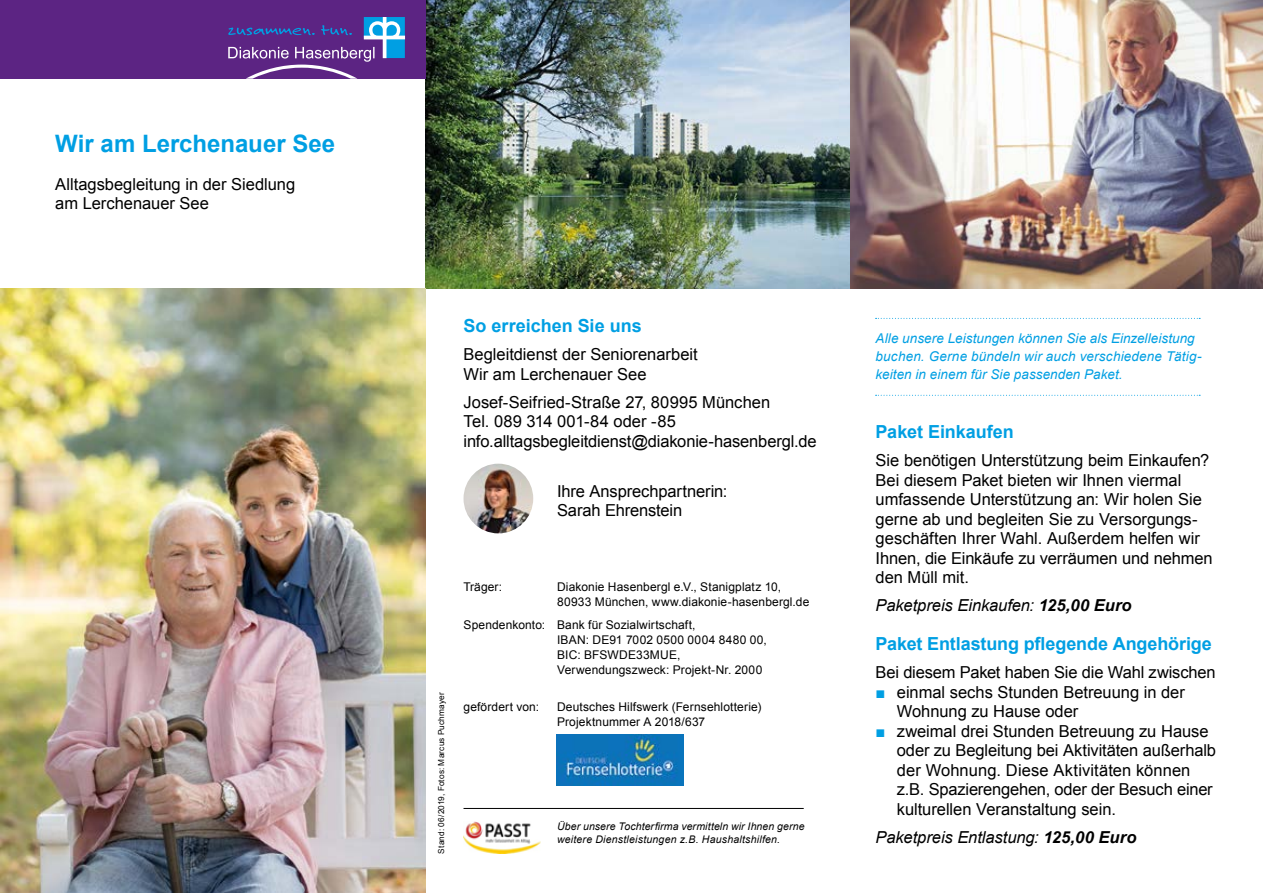
<style>
.page{position:relative;width:1263px;height:893px;background:#fff}
.page>*{position:absolute;margin:0;border:0;box-sizing:border-box;transform-origin:0 0}
.t1{font:700 24px "Arial";color:#009fe3}
.t2{font:700 18px "Arial";letter-spacing:-.005em;color:#009fe3}
.t3{font:16.5px/19.5px "Arial";letter-spacing:-.005em;color:#000}
.t4{font:italic 16.5px "Arial";letter-spacing:-.005em;color:#000}
.t5{font:italic 13.5px/18px "Arial";letter-spacing:.01em;color:#009fe3}
.t6{font:12px/15px "Arial";letter-spacing:.01em;color:#000}
.t7{font:italic 10.5px/13.5px "Arial";letter-spacing:.02em;color:#000}
.t8{font:8.25px "Arial";letter-spacing:.02em;color:#000}
.s1{font-weight:700}
.s2{color:#009fe3}
</style>
<div class="page">
<img style="left:425px;top:0;width:838px;height:288px">
<div style="left:0;top:0;width:425px;height:79px;background:#5c2483"></div>
<img style="left:0;top:288px;width:425px;height:605px">
<svg style="left:228px;top:17px;width:177px;height:62px"></svg>
<img style="left:557px;top:735px;width:127px;height:50px">
<img style="left:463px;top:464px;width:70px;height:69px;border-radius:35px">
<img style="left:463px;top:822px;width:77px;height:32px">
<hr style="left:463px;top:808px;width:341px;height:1px;background:#000">
<svg style="left:875px;top:318px;width:325px;height:1px"></svg>
<svg style="left:875px;top:395px;width:325px;height:1px"></svg>
<h1 class="t1" style="left:55px;top:128px;width:281px">Wir am Lerchenauer See</h1>
<p class="t3" style="left:55px;top:175px;width:241px;line-height:19px">Alltagsbegleitung in der Siedlung am Lerchenauer See</p>
<p class="t2" style="left:463px;top:314px;width:180px">So erreichen Sie uns</p>
<p class="t3" style="left:463px;top:345px;width:236px">Begleitdienst der Seniorenarbeit<br>Wir am Lerchenauer See</p>
<p class="t3" style="left:463px;top:392px;width:355px">Josef-Seifried-Straße 27, 80995 München<br>Tel. 089 314 001-84 oder -85 info.alltagsbegleitdienst@diakonie-hasenbergl.de</p>
<p class="t3" style="left:557px;top:481px;width:172px">Ihre Ansprechpartnerin:<br>Sarah Ehrenstein</p>
<p class="t8" style="left:436px;top:854px;width:163px;rotate:-90deg">Stand: 06/2019, Fotos: Marcus Puchmayer</p>
<p class="t6" style="left:463px;top:579px;width:40px">Träger:</p>
<p class="t6" style="left:557px;top:579px;width:254px">Diakonie Hasenbergl e.V., Stanigplatz 10,<br>80933 München, www.diakonie-hasenbergl.de</p>
<p class="t6" style="left:557px;top:618px;width:211px;text-indent:-94px">Spendenkonto: Bank für Sozialwirtschaft,<br>IBAN: DE91 7002 0500 0004 8480 00, BIC: BFSWDE33MUE, Verwendungszweck: Projekt-Nr. 2000</p>
<p class="t6" style="left:463px;top:699px;width:77px">gefördert von:</p>
<p class="t6" style="left:557px;top:699px;width:206px">Deutsches Hilfswerk (Fernsehlotterie)<br>Projektnummer A 2018/637</p>
<p class="t7" style="left:557px;top:819px;width:249px">Über unsere Tochterfirma vermitteln wir Ihnen gerne weitere Dienstleistungen z.B. Haushaltshilfen.</p>
<p class="t5" style="left:875px;top:330px;width:327px">Alle unsere Leistungen können Sie als Einzelleistung buchen. Gerne bündeln wir auch verschiedene Tätig&shy;keiten in einem für Sie passenden Paket.</p>
<p class="t2" style="left:875px;top:420px;width:140px">Paket Einkaufen</p>
<p class="t3" style="left:875px;top:451px;width:339px">Sie benötigen Unterstützung beim Einkaufen?<br>Bei diesem Paket bieten wir Ihnen viermal umfassende Unterstützung an: Wir holen Sie gerne ab und begleiten Sie zu Versorgungs&shy;geschäften Ihrer Wahl. Außerdem helfen wir Ihnen, die Einkäufe zu verräumen und nehmen den Müll mit.</p>
<p class="t4" style="left:875px;top:595px;width:258px">Paketpreis Einkaufen: <span class="s1">125,00 Euro</span></p>
<p class="t2" style="left:875px;top:632px;width:338px">Paket Entlastung pflegende Angehörige</p>
<p class="t3" style="left:875px;top:663px;width:342px">Bei diesem Paket haben Sie die Wahl zwischen</p>
<p class="t3" style="left:897px;top:682px;width:290px;text-indent:-21px"><span class="s2">■</span> einmal sechs Stunden Betreuung in der<br>Wohnung zu Hause oder</p>
<p class="t3" style="left:897px;top:721px;width:321px;text-indent:-21px"><span class="s2">■</span> zweimal drei Stunden Betreuung zu Hause oder zu Begleitung bei Aktivitäten außerhalb der Wohnung. Diese Aktivitäten können z.B. Spazierengehen, oder der Besuch einer kulturellen Veranstaltung sein.</p>
<p class="t4" style="left:875px;top:826px;width:262px">Paketpreis Entlastung: <span class="s1">125,00 Euro</span></p>
</div>
